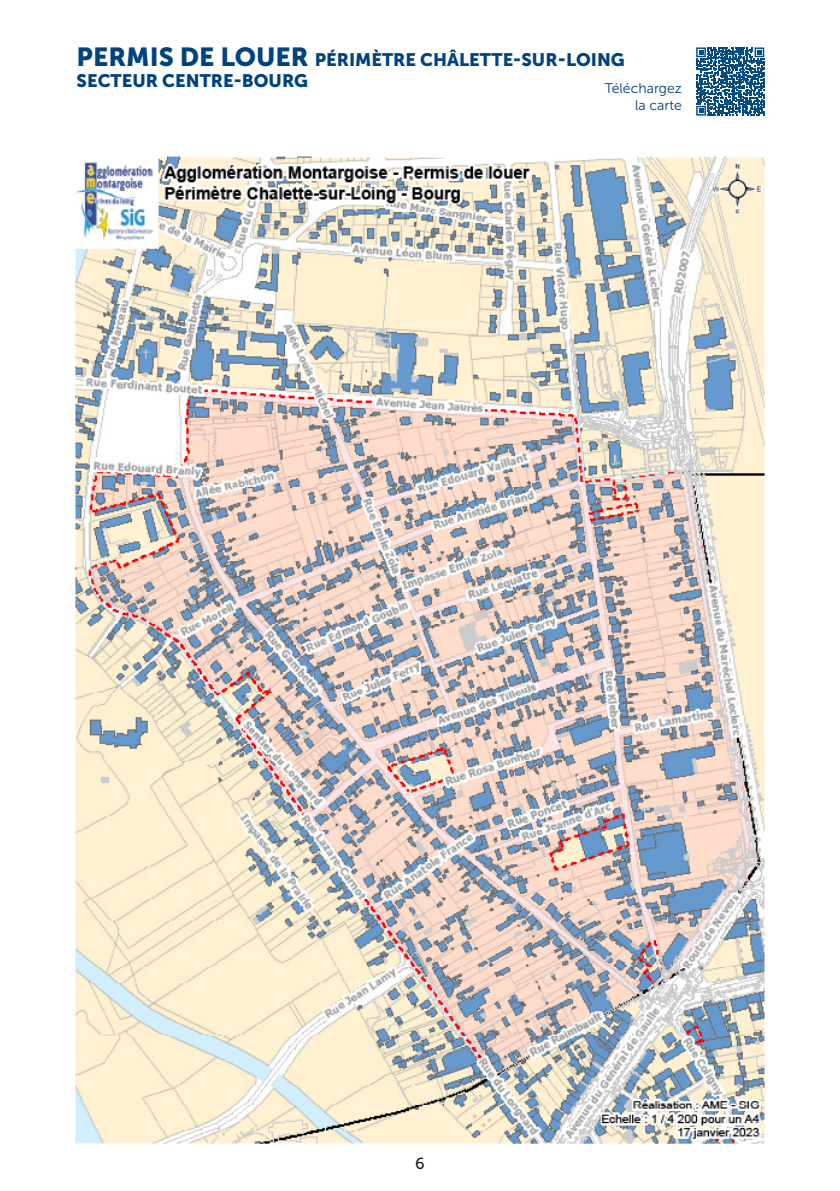
<style>
.page{position:relative;width:840px;height:1191px;background:#fff}
.page>*{position:absolute;margin:0;border:0;box-sizing:border-box;transform-origin:0 0}
.t1{font:18px "Museo Sans 900";color:#014380}
.t2{font:16px "Museo Sans 500";color:#231f20}
.t3{font:14px "Museo Sans 300";color:#014380}
.s1{font-size:26px}
</style>
<div class="page">
<img style="left:71px;top:156px;width:694px;height:988px">
<svg style="left:696px;top:47px;width:67px;height:69px"></svg>
<p class="t1" style="left:77px;top:49px;width:549px"><span class="s1">PERMIS DE LOUER</span> PÉRIMÈTRE CHÂLETTE-SUR-LOING</p>
<p class="t1" style="left:77px;top:71px;width:233px">SECTEUR CENTRE-BOURG</p>
<p class="t3" style="left:604px;top:81px;width:79px">Téléchargez</p>
<p class="t3" style="left:634px;top:98px;width:48px">la carte</p>
<p class="t2" style="left:415px;top:1154px;width:11px">6</p>
</div>
